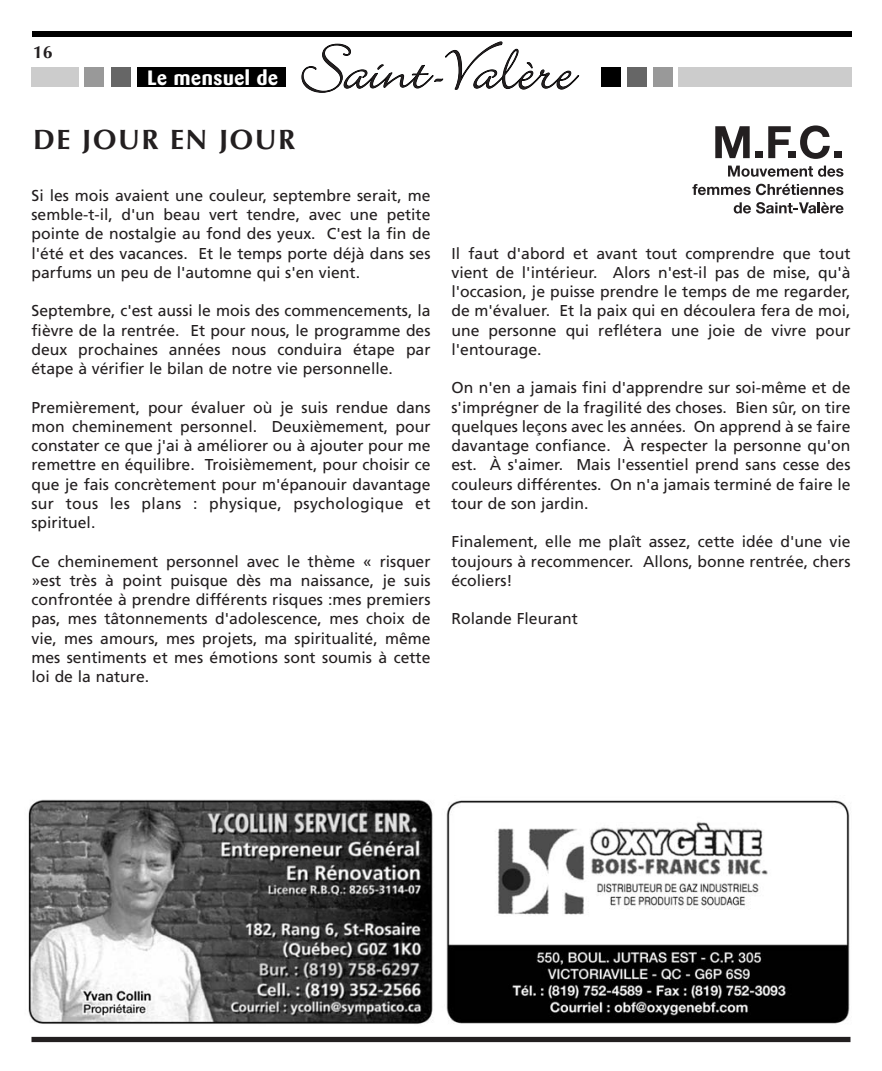
<style>
.page{position:relative;width:882px;height:1071px;background:#fff}
.page>*{position:absolute;margin:0;border:0;box-sizing:border-box;transform-origin:0 0}
.t1{font:700 28px "Optima";letter-spacing:.055em;color:#231f20}
.t2{font:700 20.65px "Barmeno";letter-spacing:.03em;color:#fff}
.t3{font:700 17.5px "Optima";color:#231f20}
.t4{font:15.75px/19.2px "Frutiger";color:#231f20;text-align:justify}
</style>
<div class="page">
<div style="left:32px;top:31px;width:820px;height:6px;background:#000"></div>
<div style="left:601px;top:67px;width:19px;height:20px;background:#000"></div>
<div style="left:627px;top:67px;width:20px;height:20px;background:#666"></div>
<div style="left:653px;top:67px;width:20px;height:20px;background:#999"></div>
<div style="left:678px;top:67px;width:174px;height:20px;background:#ccc"></div>
<div style="left:137px;top:67px;width:149px;height:20px;background:#000"></div>
<div style="left:111px;top:67px;width:19px;height:20px;background:#666"></div>
<div style="left:85px;top:67px;width:19px;height:20px;background:#999"></div>
<div style="left:32px;top:67px;width:47px;height:20px;background:#ccc"></div>
<svg style="left:301px;top:41px;width:278px;height:52px"></svg>
<svg style="left:715px;top:126px;width:35px;height:32px"></svg>
<div style="left:755px;top:151px;width:7px;height:7px;background:#231f20"></div>
<svg style="left:768px;top:126px;width:23px;height:32px"></svg>
<div style="left:789px;top:151px;width:7px;height:7px;background:#231f20"></div>
<svg style="left:800px;top:125px;width:30px;height:34px"></svg>
<div style="left:834px;top:151px;width:7px;height:7px;background:#231f20"></div>
<svg style="left:728px;top:166px;width:115px;height:11px"></svg>
<svg style="left:692px;top:184px;width:151px;height:11px"></svg>
<svg style="left:734px;top:202px;width:109px;height:12px"></svg>
<img style="left:446px;top:800px;width:404px;height:224px">
<img style="left:28px;top:799px;width:405px;height:225px">
<div style="left:32px;top:1037px;width:818px;height:5px;background:#231f20"></div>
<p class="t3" style="left:33px;top:45px;width:21px">16</p>
<h2 class="t2" style="left:148px;top:69px;width:132px">Le mensuel de</h2>
<h1 class="t1" style="left:33px;top:128px;width:264px">DE JOUR EN JOUR</h1>
<p class="t4" style="left:32px;top:187px;width:401px">Si les mois avaient une couleur, septembre serait, me semble-t-il, d'un beau vert tendre, avec une petite pointe de nostalgie au fond des yeux. C'est la fin de l'été et des vacances. Et le temps porte déjà dans ses parfums un peu de l'automne qui s'en vient.</p>
<p class="t4" style="left:32px;top:302px;width:401px">Septembre, c'est aussi le mois des commencements, la fièvre de la rentrée. Et pour nous, le programme des deux prochaines années nous conduira étape par étape à vérifier le bilan de notre vie personnelle.</p>
<p class="t4" style="left:32px;top:399px;width:401px">Premièrement, pour évaluer où je suis rendue dans mon cheminement personnel. Deuxièmement, pour constater ce que j'ai à améliorer ou à ajouter pour me remettre en équilibre. Troisièmement, pour choisir ce que je fais concrètement pour m'épanouir davantage sur tous les plans : physique, psychologique et spirituel.</p>
<p class="t4" style="left:32px;top:553px;width:401px">Ce cheminement personnel avec le thème « risquer »est très à point puisque dès ma naissance, je suis confrontée à prendre différents risques :mes premiers pas, mes tâtonnements d'adolescence, mes choix de vie, mes amours, mes projets, ma spiritualité, même mes sentiments et mes émotions sont soumis à cette loi de la nature.</p>
<p class="t4" style="left:452px;top:245px;width:401px">Il faut d'abord et avant tout comprendre que tout vient de l'intérieur. Alors n'est-il pas de mise, qu'à l'occasion, je puisse prendre le temps de me regarder, de m'évaluer. Et la paix qui en découlera fera de moi, une personne qui reflétera une joie de vivre pour l'entourage.</p>
<p class="t4" style="left:452px;top:379px;width:401px">On n'en a jamais fini d'apprendre sur soi-même et de s'imprégner de la fragilité des choses. Bien sûr, on tire quelques leçons avec les années. On apprend à se faire davantage confiance. À respecter la personne qu'on est. À s'aimer. Mais l'essentiel prend sans cesse des couleurs différentes. On n'a jamais terminé de faire le tour de son jardin.</p>
<p class="t4" style="left:452px;top:533px;width:401px">Finalement, elle me plaît assez, cette idée d'une vie toujours à recommencer. Allons, bonne rentrée, chers écoliers!</p>
<p class="t4" style="left:452px;top:610px;width:128px">Rolande Fleurant</p>
</div>
